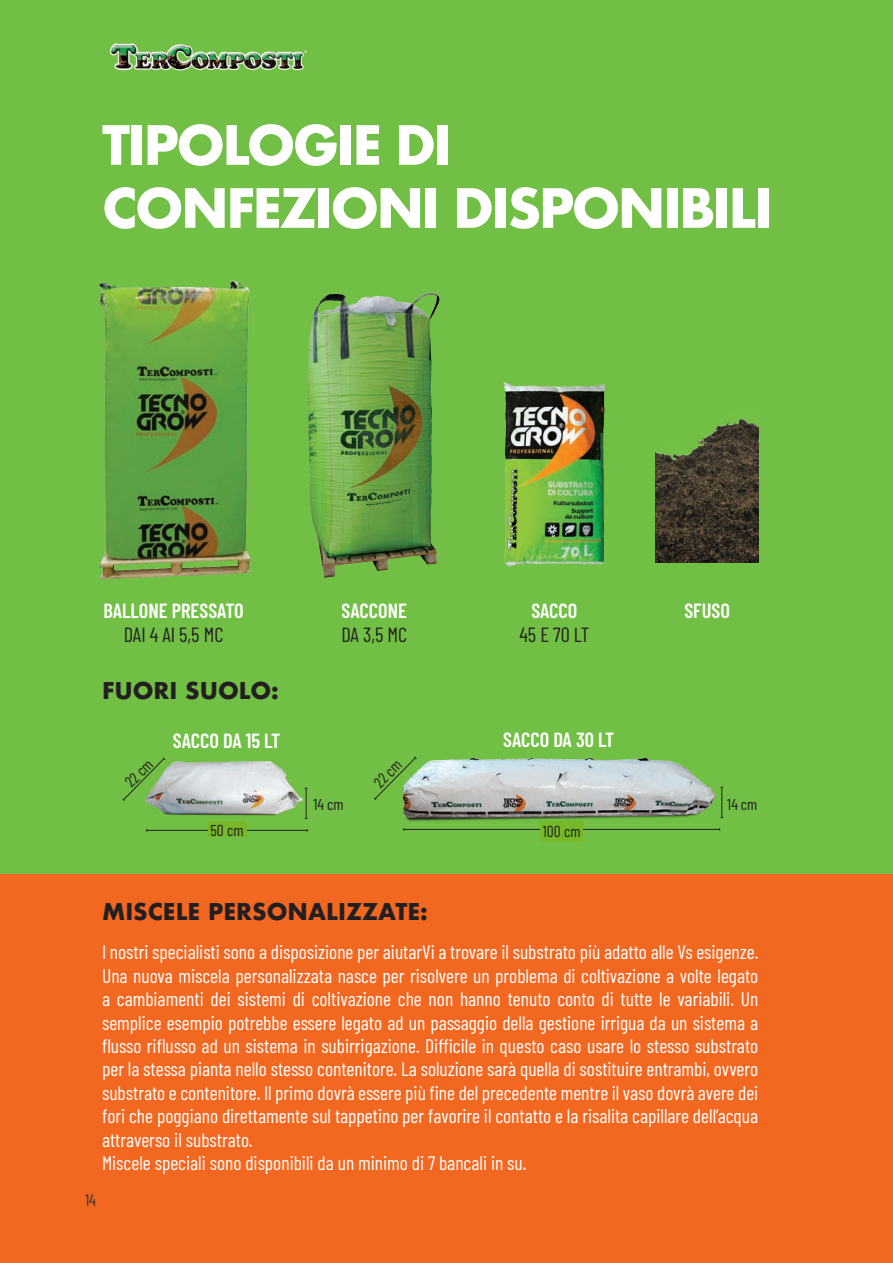
<style>
.page{position:relative;width:893px;height:1263px;background:#71bf44}
.page>*{position:absolute;margin:0;border:0;box-sizing:border-box;transform-origin:0 0}
.t1{font:700 52.5px "Futura";letter-spacing:-.05em;color:#fff}
.t2{font:700 22.5px "Futura";color:#231f20}
.t3{font:600 20.4px "Barlow Condensed";color:#fff}
.t4{font:20.4px "Barlow Condensed";color:#231f20}
.t5{font:19.5px/23.4px "Barlow Condensed";color:#fff;text-align:justify}
.t6{font:16.5px "Barlow Condensed";color:#363536}
.t7{font:15.75px "Barlow Condensed";color:#231f20}
</style>
<div class="page">
<img style="left:99px;top:280px;width:152px;height:300px">
<img style="left:307px;top:292px;width:133px;height:286px">
<img style="left:503px;top:382px;width:103px;height:185px">
<div style="left:0;top:874px;width:893px;height:389px;background:#f36821"></div>
<img style="left:403px;top:757px;width:313px;height:64px">
<hr style="left:404px;top:829px;width:316px;height:1px;background:#231f20">
<svg style="left:374px;top:756px;width:43px;height:44px"></svg>
<hr style="left:721px;top:787px;width:1px;height:30px;background:#231f20">
<img style="left:145px;top:761px;width:158px;height:62px">
<hr style="left:147px;top:830px;width:160px;height:1px;background:#231f20">
<svg style="left:122px;top:757px;width:44px;height:44px"></svg>
<hr style="left:306px;top:788px;width:1px;height:30px;background:#231f20">
<div style="left:208px;top:821px;width:38px;height:15px;background:#75b829"></div>
<div style="left:540px;top:821px;width:43px;height:21px;background:#75b829"></div>
<img style="left:656px;top:418px;width:102px;height:145px">
<p class="t1" style="left:102px;top:107px;width:352px">TIPOLOGIE DI</p>
<p class="t1" style="left:102px;top:170px;width:672px">CONFEZIONI DISPONIBILI</p>
<p class="t3" style="left:104px;top:596px;width:142px">BALLONE PRESSATO</p>
<p class="t4" style="left:124px;top:620px;width:101px">DAI 4 AI 5,5 MC</p>
<p class="t2" style="left:102px;top:675px;width:178px">FUORI SUOLO:</p>
<p class="t7" style="left:120px;top:776px;width:34px;rotate:-45deg">22 cm</p>
<p class="t3" style="left:173px;top:726px;width:109px">SACCO DA 15 LT</p>
<p class="t7" style="left:210px;top:819px;width:34px">50 cm</p>
<p class="t3" style="left:342px;top:596px;width:67px">SACCONE</p>
<p class="t4" style="left:341px;top:620px;width:67px">DA 3,5 MC</p>
<p class="t7" style="left:313px;top:793px;width:32px">14 cm</p>
<p class="t7" style="left:368px;top:777px;width:34px;rotate:-45deg">22 cm</p>
<p class="t2" style="left:102px;top:895px;width:327px">MISCELE PERSONALIZZATE:</p>
<p class="t3" style="left:531px;top:596px;width:48px">SACCO</p>
<p class="t4" style="left:519px;top:620px;width:71px">45 E 70 LT</p>
<p class="t3" style="left:503px;top:725px;width:113px">SACCO DA 30 LT</p>
<p class="t7" style="left:543px;top:820px;width:39px">100 cm</p>
<p class="t3" style="left:684px;top:596px;width:47px">SFUSO</p>
<p class="t7" style="left:727px;top:792px;width:32px">14 cm</p>
<p class="t5" style="left:102px;top:939px;width:658px">I nostri specialisti sono a disposizione per aiutarVi a trovare il substrato più adatto alle Vs esigenze.<br>Una nuova miscela personalizzata nasce per risolvere un problema di coltivazione a volte legato a cambiamenti dei sistemi di coltivazione che non hanno tenuto conto di tutte le variabili. Un semplice esempio potrebbe essere legato ad un passaggio della gestione irrigua da un sistema a flusso riflusso ad un sistema in subirrigazione. Difficile in questo caso usare lo stesso substrato per la stessa pianta nello stesso contenitore. La soluzione sarà quella di sostituire entrambi, ovvero substrato e contenitore. Il primo dovrà essere più fine del precedente mentre il vaso dovrà avere dei fori che poggiano direttamente sul tappetino per favorire il contatto e la risalita capillare dell’acqua attraverso il substrato.</p>
<p class="t5" style="left:102px;top:1150px;width:426px">Miscele speciali sono disponibili da un minimo di 7 bancali in su.</p>
<p class="t6" style="left:85px;top:1188px;width:13px">14</p>
</div>
